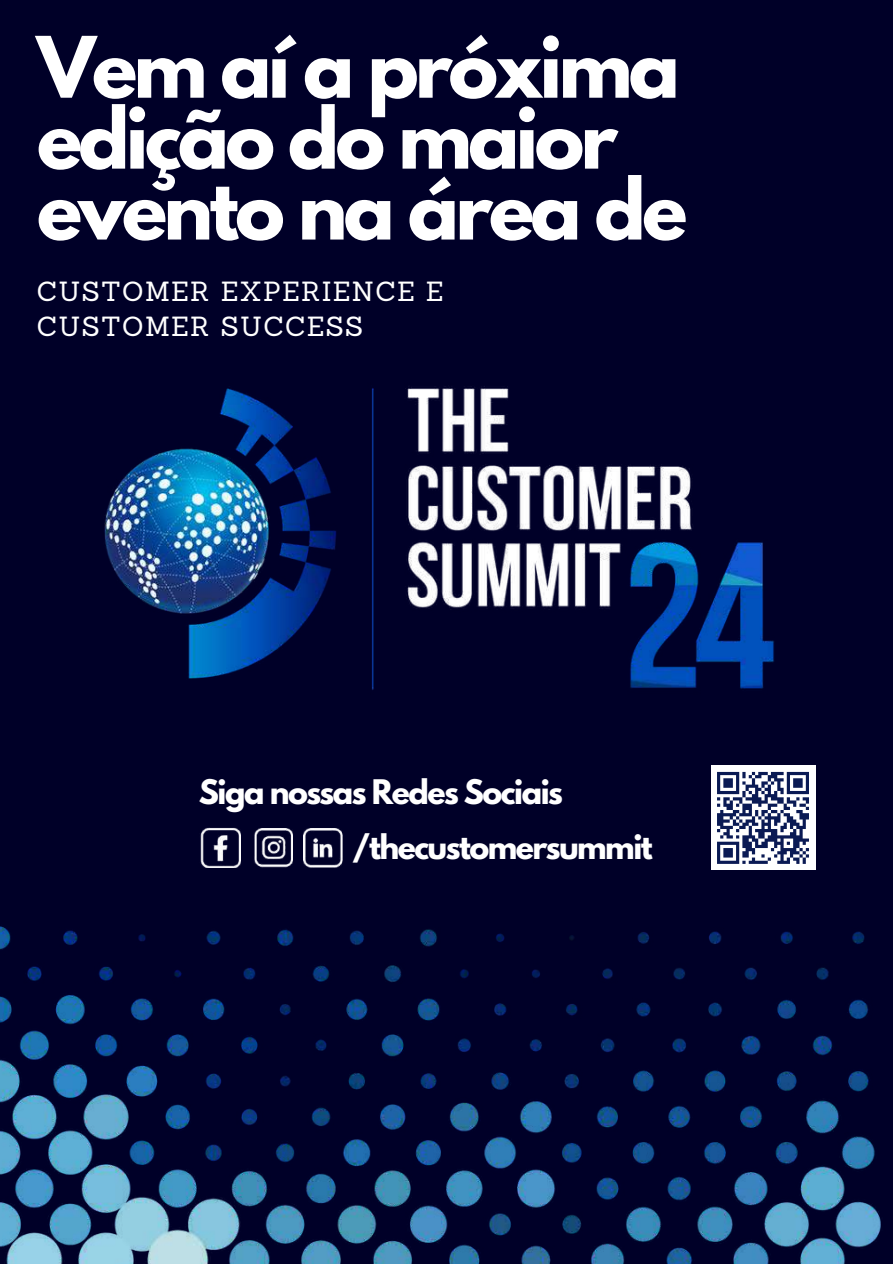
<style>
.page{position:relative;width:893px;height:1264px;background:#fff}
.page>*{position:absolute;margin:0;border:0;box-sizing:border-box;transform-origin:0 0}
.t1{font:700 75px/70.9px "League Spartan";letter-spacing:-.05em;color:#fff}
.t2{font:700 30px/54.9px "League Spartan";letter-spacing:-.05em;color:#fff}
.t3{font:27px/35px "Sanchez";letter-spacing:.05em;color:#fff}
</style>
<div class="page">
<div style="left:0;top:0;width:892px;height:1263px;background:#000028"></div>
<img style="left:0;top:926px;width:881px;height:337px">
<img style="left:104px;top:386px;width:670px;height:304px">
<img style="left:303px;top:828px;width:40px;height:40px">
<img style="left:254px;top:828px;width:38px;height:39px">
<img style="left:200px;top:827px;width:40px;height:41px">
<div style="left:710px;top:765px;width:105px;height:105px;background:#fff"></div>
<svg style="left:717px;top:771px;width:92px;height:93px"></svg>
<p class="t1" style="left:37px;top:42px;width:652px">Vem aí a próxima edição do maior evento na área de</p>
<p class="t3" style="left:37px;top:274px;width:408px">CUSTOMER EXPERIENCE E<br>CUSTOMER SUCCESS</p>
<p class="t2" style="left:352px;top:768px;width:302px;text-indent:-153px">Siga nossas Redes Sociais /thecustomersummit</p>
</div>
